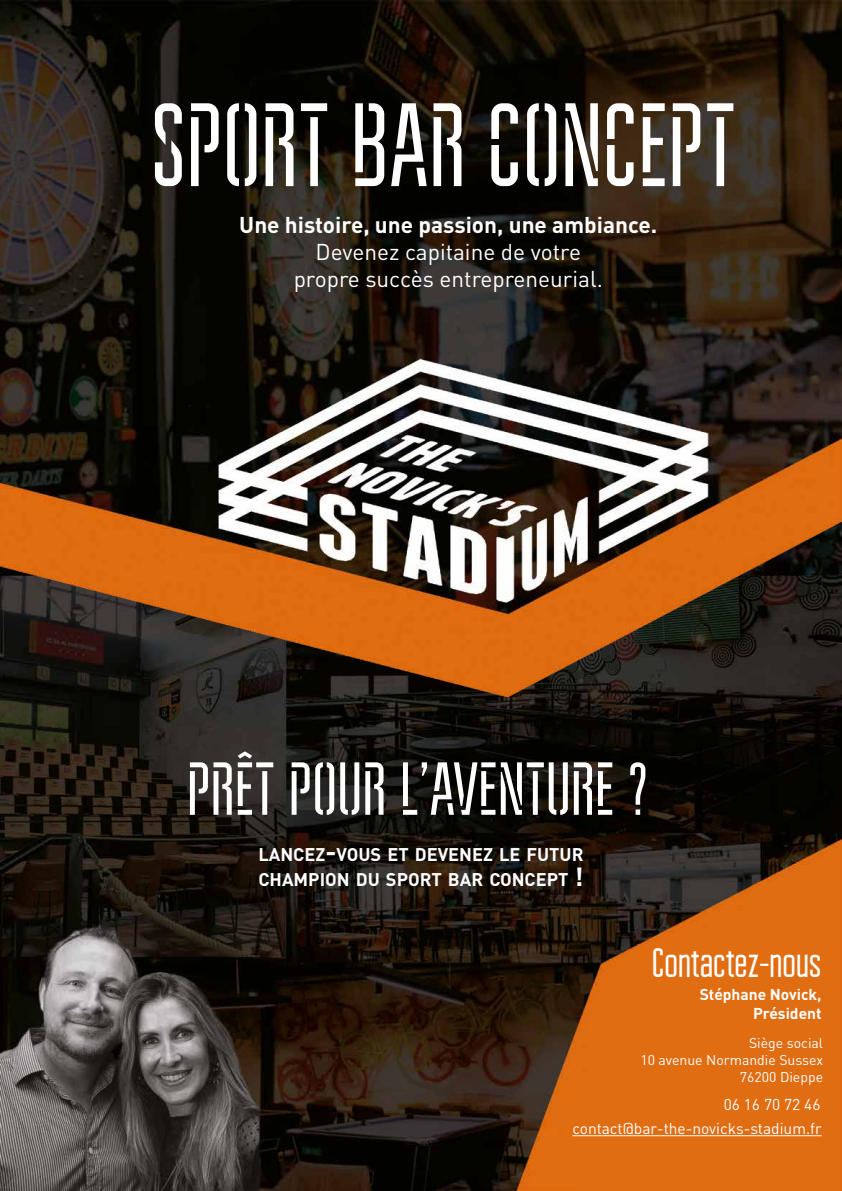
<style>
.page{position:relative;width:842px;height:1191px;background:#fff}
.page>*{position:absolute;margin:0;border:0;box-sizing:border-box;transform-origin:0 0}
.t1{font:118.3px "Bravo SCT";color:#fff}
.t2{font:74.9px "Bravo SCT";color:#fff}
.t3{font:41.2px "Bravo RG";color:#fff}
.t4{font:22.6px/27.1px "DIN Pro";color:#fff;text-align:center}
.t5{font:700 22.6px "DIN Pro";color:#fff}
.t6{font:700 18.1px/24.3px "DIN Pro";color:#fff}
.t7{font:15.6px/24px "DIN Pro";color:#fff;text-align:right}
.t8{font:700 15.6px/18.7px "DIN Pro";color:#fff;text-align:right}
.t9{font:14px/16.8px "DIN Pro";color:#fff;text-align:right}
.s1{font-size:25.9px}
</style>
<div class="page">
<img style="left:0;top:696px;width:842px;height:495px">
<hr style="left:572px;top:1135px;width:250px;height:1px;background:#fff">
<img style="left:0;top:0;width:842px;height:696px">
<h1 class="t1" style="left:150px;top:82px;width:587px">SPORT BAR CONCEPT</h1>
<p class="t5" style="left:239px;top:210px;width:419px">Une histoire, une passion, une ambiance.</p>
<p class="t4" style="left:294px;top:238px;width:311px">Devenez capitaine de votre propre succès entrepreneurial.</p>
<h2 class="t2" style="left:187px;top:749px;width:462px">PRÊT POUR L’AVENTURE ?</h2>
<p class="t6" style="left:258px;top:841px;width:327px">LANCEZ<span class="s1">-</span>VOUS ET DEVENEZ LE FUTUR<br>CHAMPION DU SPORT BAR CONCEPT <span class="s1">!</span></p>
<h3 class="t3" style="left:652px;top:940px;width:171px">Contactez-nous</h3>
<p class="t8" style="left:700px;top:984px;width:123px">Stéphane Novick,<br>Président</p>
<p class="t9" style="left:640px;top:1034px;width:184px">Siège social<br>10 avenue Normandie Sussex<br>76200 Dieppe</p>
<p class="t7" style="left:572px;top:1091px;width:251px">06 16 70 72 46 contact@bar-the-novicks-stadium.fr</p>
</div>
